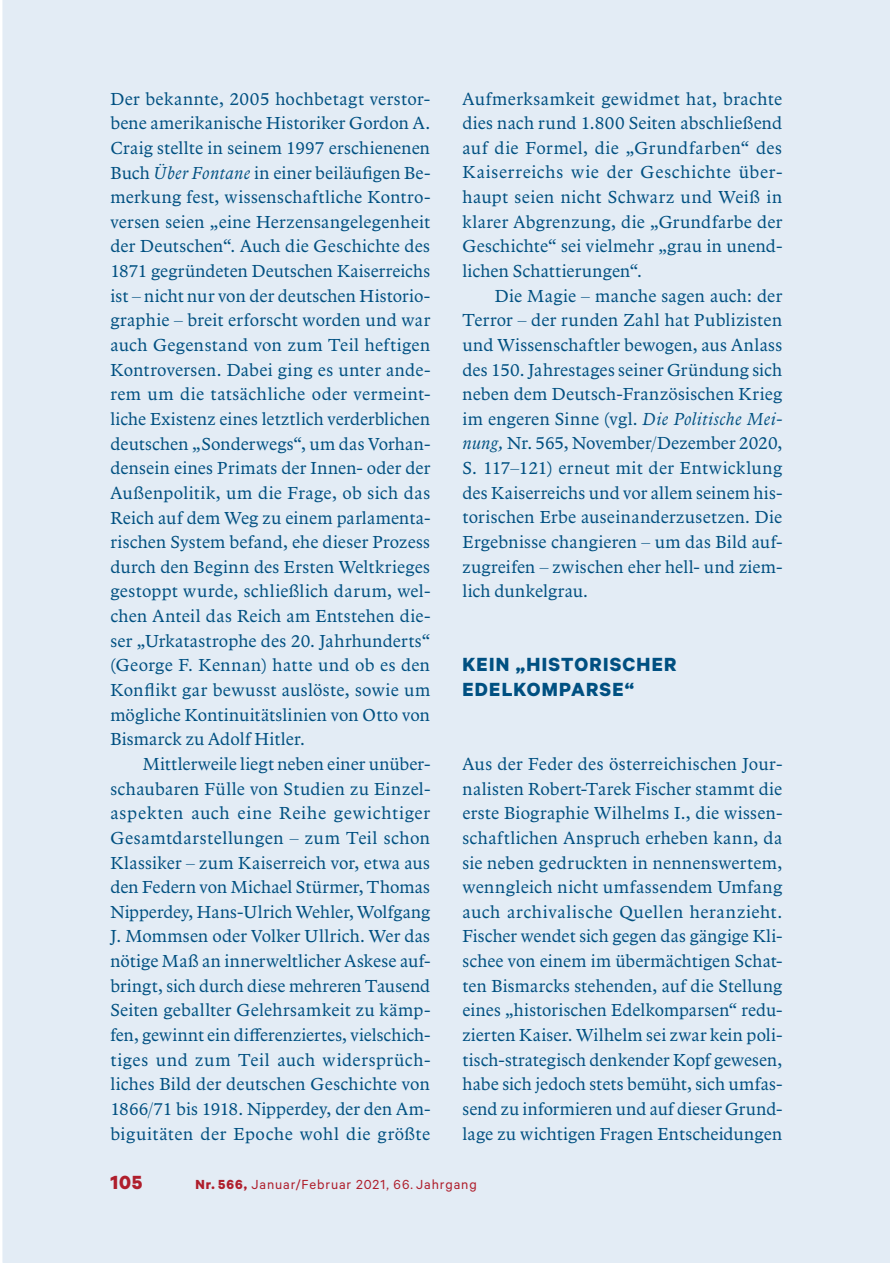
<style>
.page{position:relative;width:893px;height:1263px;background:#fff}
.page>*{position:absolute;margin:0;border:0;box-sizing:border-box;transform-origin:0 0}
.t1{font:700 21.45px/24.6px "Calibre";letter-spacing:.06em;color:#005081}
.t2{font:700 21.45px "Calibre";color:#af1e2c}
.t3{font:18px/24.6px "Arbesco DT";letter-spacing:.01em;color:#005081;text-align:justify}
.t4{font:14.85px "Calibre";letter-spacing:.06em;color:#af1e2c}
.s1{font-style:italic}
.s2{font-weight:700}
</style>
<div class="page">
<div style="left:3px;top:0;width:887px;height:1263px;background:#e3ecf5"></div>
<p class="t3" style="left:110px;top:88px;width:321px">Der bekannte, 2005 hochbetagt verstor&shy;bene amerikanische Historiker Gordon A.<br>Craig stellte in seinem 1997 erschienenen Buch <span class="s1">Über Fontane</span> in einer beiläufigen Be&shy;merkung fest, wissenschaftliche Kontro&shy;versen seien „eine Herzensangelegenheit der Deutschen“. Auch die Geschichte des 1871 gegründeten Deutschen Kaiserreichs ist – nicht nur von der deutschen Historio&shy;graphie – breit erforscht worden und war auch Gegenstand von zum Teil heftigen Kontroversen. Dabei ging es unter ande&shy;rem um die tatsächliche oder vermeint&shy;liche Existenz eines letztlich verderb lichen deutschen „Sonderwegs“, um das Vorhan&shy;densein eines Primats der Innen- oder der Außenpolitik, um die Frage, ob sich das Reich auf dem Weg zu einem parlamenta&shy;rischen System befand, ehe dieser Prozess durch den Beginn des Ersten Weltkrieges gestoppt wurde, schließlich darum, wel&shy;chen Anteil das Reich am Entstehen die&shy;ser „Urkatastrophe des 20. Jahrhunderts“ (George F. Kennan) hatte und ob es den Konflikt gar bewusst auslöste, sowie um mögliche Kontinuitätslinien von Otto von Bismarck zu Adolf Hitler.</p>
<p class="t3" style="left:110px;top:753px;width:321px;text-indent:32px">Mittlerweile liegt neben einer unüber&shy;schaubaren Fülle von Studien zu Einzel&shy;aspekten auch eine Reihe gewichtiger Gesamtdarstellungen – zum Teil schon Klassiker – zum Kaiserreich vor, etwa aus den Federn von Michael Stürmer, Thomas Nipperdey, Hans-Ulrich Wehler, Wolfgang J. Mommsen oder Volker Ullrich. Wer das nötige Maß an innerweltlicher Askese auf&shy;bringt, sich durch diese mehreren Tausend Seiten geballter Gelehrsamkeit zu kämp&shy;fen, gewinnt ein differenziertes, vielschich&shy;tiges und zum Teil auch widersprüch&shy;liches Bild der deutschen Geschichte von 1866/71 bis 1918. Nipperdey, der den Am&shy;biguitäten der Epoche wohl die größte</p>
<p class="t3" style="left:462px;top:87px;width:321px">Aufmerksamkeit gewidmet hat, brachte dies nach rund 1.800 Seiten abschließend auf die Formel, die „Grundfarben“ des Kaiserreichs wie der Geschichte über&shy;haupt seien nicht Schwarz und Weiß in klarer Abgrenzung, die „Grundfarbe der Geschichte“ sei vielmehr „grau in unend&shy;lichen Schattierungen“.</p>
<p class="t3" style="left:462px;top:285px;width:321px;text-indent:32px">Die Magie – manche sagen auch: der Terror – der runden Zahl hat Publizisten und Wissenschaftler bewogen, aus Anlass des 150. Jahrestages seiner Gründung sich neben dem Deutsch-Französischen Krieg im engeren Sinne (vgl. <span class="s1">Die Politische Mei&shy;nung,</span> Nr. 565, November/Dezember 2020, S. 117–121) erneut mit der Entwicklung des Kaiserreichs und vor allem seinem his&shy;torischen Erbe aus ein anderzusetzen. Die Ergebnisse changieren – um das Bild auf&shy;zugreifen – zwischen eher hell- und ziem&shy;lich dunkelgrau.</p>
<p class="t1" style="left:462px;top:654px;width:215px">KEIN „HISTORISCHER<br>EDELKOMPARSE“</p>
<p class="t3" style="left:462px;top:753px;width:321px">Aus der Feder des österreichischen Jour&shy;nalisten Robert-Tarek Fischer stammt die erste Biographie Wilhelms I., die wissen&shy;schaftlichen Anspruch erheben kann, da sie neben gedruckten in nennenswertem, wenngleich nicht umfassendem Umfang auch archivalische Quellen heranzieht.<br>Fischer wendet sich gegen das gängige Kli&shy;schee von einem im übermächtigen Schat&shy;ten Bismarcks stehenden, auf die Stellung eines „historischen Edelkomparsen“ redu&shy;zierten Kaiser. Wilhelm sei zwar kein poli&shy;tisch-strategisch denkender Kopf gewesen, habe sich jedoch stets bemüht, sich umfas&shy;send zu informieren und auf dieser Grund&shy;lage zu wichtigen Fragen Entscheidungen</p>
<p class="t2" style="left:110px;top:1175px;width:34px">105</p>
<p class="t4" style="left:195px;top:1179px;width:283px"><span class="s2">Nr. 566,</span> Januar/Februar 2021, 66. Jahrgang</p>
</div>
